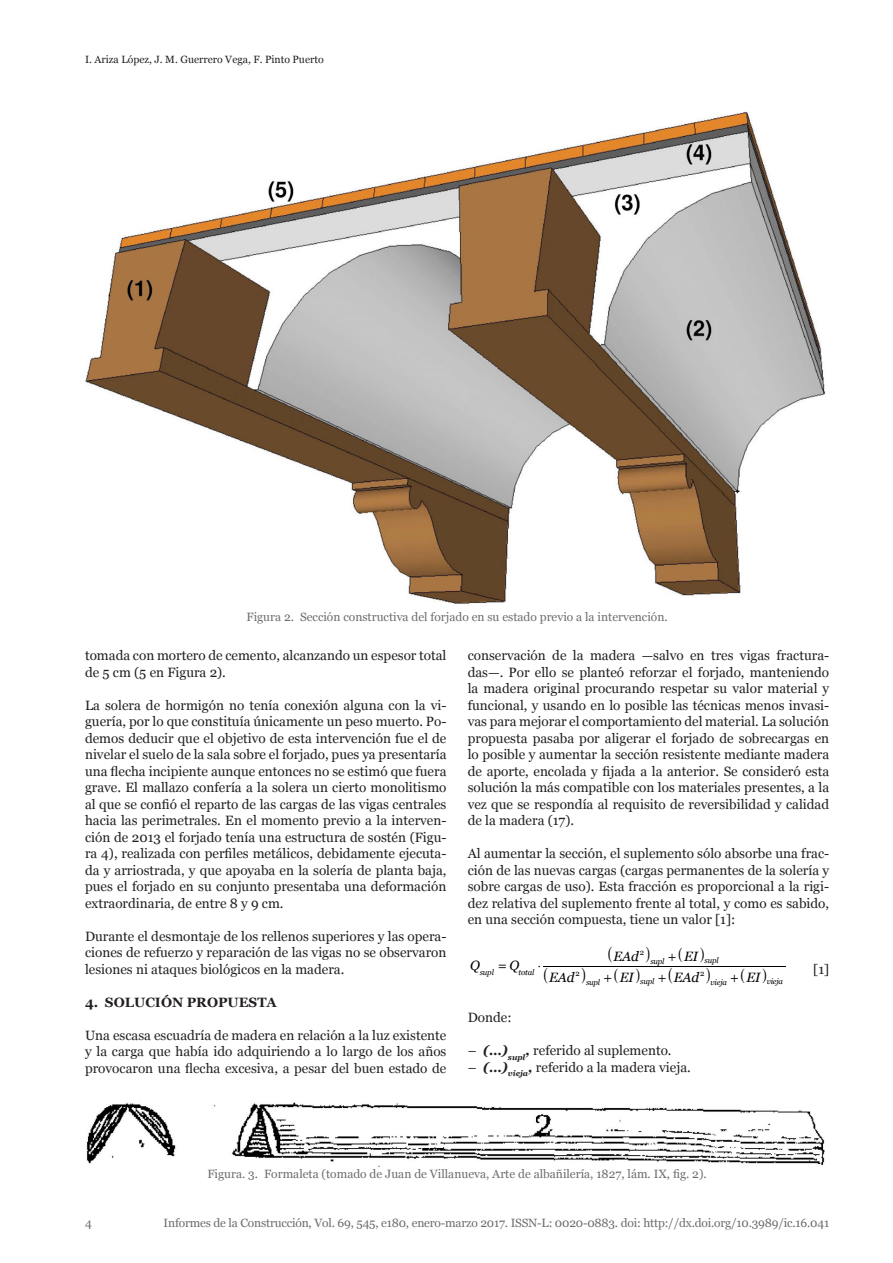
<style>
.page{position:relative;width:893px;height:1263px;background:#fff}
.page>*{position:absolute;margin:0;border:0;box-sizing:border-box;transform-origin:0 0}
.t1{font:13.5px/16.5px "Georgia";color:#231f20;text-align:justify}
.t2{font:700 13.5px "Georgia";color:#231f20}
.t3{font:italic 13.5px "Georgia";letter-spacing:-.005em;color:#000}
.t4{font:12px "Georgia";color:#6c6d70}
.t5{font:10.5px "Georgia";color:#231f20}
.t6{font:italic 7.8px "Georgia";letter-spacing:-.02em;color:#000}
.s1{font-style:italic}
.s2{font-weight:700;font-style:italic}
</style>
<div class="page">
<hr style="left:543px;top:966px;width:242px;height:1px;background:#000">
<img style="left:85px;top:112px;width:740px;height:492px">
<img style="left:86px;top:1102px;width:739px;height:65px">
<p class="t5" style="left:85px;top:54px;width:240px">I. Ariza López, J. M. Guerrero Vega, F. Pinto Puerto</p>
<p class="t4" style="left:246px;top:610px;width:423px">Figura 2. Sección constructiva del forjado en su estado previo a la intervención.</p>
<p class="t1" style="left:85px;top:647px;width:363px">tomada con mortero de cemento, alcanzando un espesor total de 5 cm (5 en Figura 2).</p>
<p class="t1" style="left:85px;top:696px;width:363px">La solera de hormigón no tenía conexión alguna con la vi&shy;guería, por lo que constituía únicamente un peso muerto. Po&shy;demos deducir que el objetivo de esta intervención fue el de nivelar el suelo de la sala sobre el forjado, pues ya presentaría una flecha incipiente aunque entonces no se estimó que fuera grave. El mallazo confería a la solera un cierto monolitismo al que se confió el reparto de las cargas de las vigas centrales hacia las perimetrales. En el momento previo a la interven&shy;ción de 2013 el forjado tenía una estructura de sostén (Figu&shy;ra 4), realizada con perfiles metálicos, debidamente ejecuta&shy;da y arriostrada, y que apoyaba en la solería de planta baja, pues el forjado en su conjunto presentaba una deformación extraordinaria, de entre 8 y 9 cm.</p>
<p class="t1" style="left:85px;top:927px;width:363px">Durante el desmontaje de los rellenos superiores y las opera&shy;ciones de refuerzo y reparación de las vigas no se observaron lesiones ni ataques biológicos en la madera.</p>
<p class="t2" style="left:85px;top:994px;width:193px">4. SOLUCIÓN PROPUESTA</p>
<p class="t1" style="left:85px;top:1026px;width:363px">Una escasa escuadría de madera en relación a la luz existente y la carga que había ido adquiriendo a lo largo de los años provocaron una flecha excesiva, a pesar del buen estado de</p>
<p class="t1" style="left:468px;top:647px;width:363px">conservación de la madera —salvo en tres vigas fractura&shy;das—. Por ello se planteó reforzar el forjado, manteniendo la madera original procurando respetar su valor material y funcional, y usando en lo posible las técnicas menos invasi&shy;vas para mejorar el comportamiento del material. La solución propuesta pasaba por aligerar el forjado de sobrecargas en lo posible y aumentar la sección resistente mediante madera de aporte, encolada y fijada a la anterior. Se consideró esta solución la más compatible con los materiales presentes, a la vez que se respondía al requisito de reversibilidad y calidad de la madera (17).</p>
<p class="t1" style="left:468px;top:845px;width:363px">Al aumentar la sección, el suplemento sólo absorbe una frac&shy;ción de las nuevas cargas (cargas permanentes de la solería y sobre cargas de uso). Esta fracción es proporcional a la rigi&shy;dez relativa del suplemento frente al total, y como es sabido, en una sección compuesta, tiene un valor [1]:</p>
<p class="t6" style="left:470px;top:968px;width:73px"><sup>Q</sup>supl <sup>Q</sup>total ⋅</p>
<p class="t3" style="left:613px;top:949px;width:32px">EAd<sup>2</sup></p>
<p class="t6" style="left:650px;top:956px;width:16px">supl</p>
<p class="t6" style="left:684px;top:956px;width:36px"><sup>EI</sup> supl</p>
<p class="t1" style="left:813px;top:961px;width:17px">[1]</p>
<p class="t3" style="left:549px;top:970px;width:32px">EAd<sup>2</sup></p>
<p class="t6" style="left:586px;top:977px;width:16px">supl</p>
<p class="t6" style="left:620px;top:977px;width:36px"><sup>EI</sup> supl</p>
<p class="t3" style="left:674px;top:970px;width:32px">EAd<sup>2</sup></p>
<p class="t6" style="left:711px;top:977px;width:18px">vieja</p>
<p class="t6" style="left:746px;top:977px;width:38px"><sup>EI</sup> vieja</p>
<p class="t1" style="left:468px;top:1009px;width:45px">Donde:</p>
<p class="t1" style="left:468px;top:1042px;width:205px"><span class="s1">–</span> <span class="s2">(…)</span><sub>supl</sub><span class="s2">,</span> referido al suplemento.</p>
<p class="t1" style="left:468px;top:1059px;width:225px"><span class="s1">–</span> <span class="s2">(…)</span><sub>vieja</sub><span class="s2">,</span> referido a la madera vieja.</p>
<p class="t4" style="left:85px;top:1216px;width:8px">4</p>
<p class="t4" style="left:207px;top:1167px;width:501px">Figura. 3. Formaleta (tomado de Juan de Villanueva, Arte de albañilería, 1827, lám. IX, fig. 2).</p>
<p class="t4" style="left:164px;top:1216px;width:667px">Informes de la Construcción, Vol. 69, 545, e180, enero-marzo 2017. ISSN-L: 0020-0883. doi: http://dx.doi.org/10.3989/ic.16.041</p>
</div>
